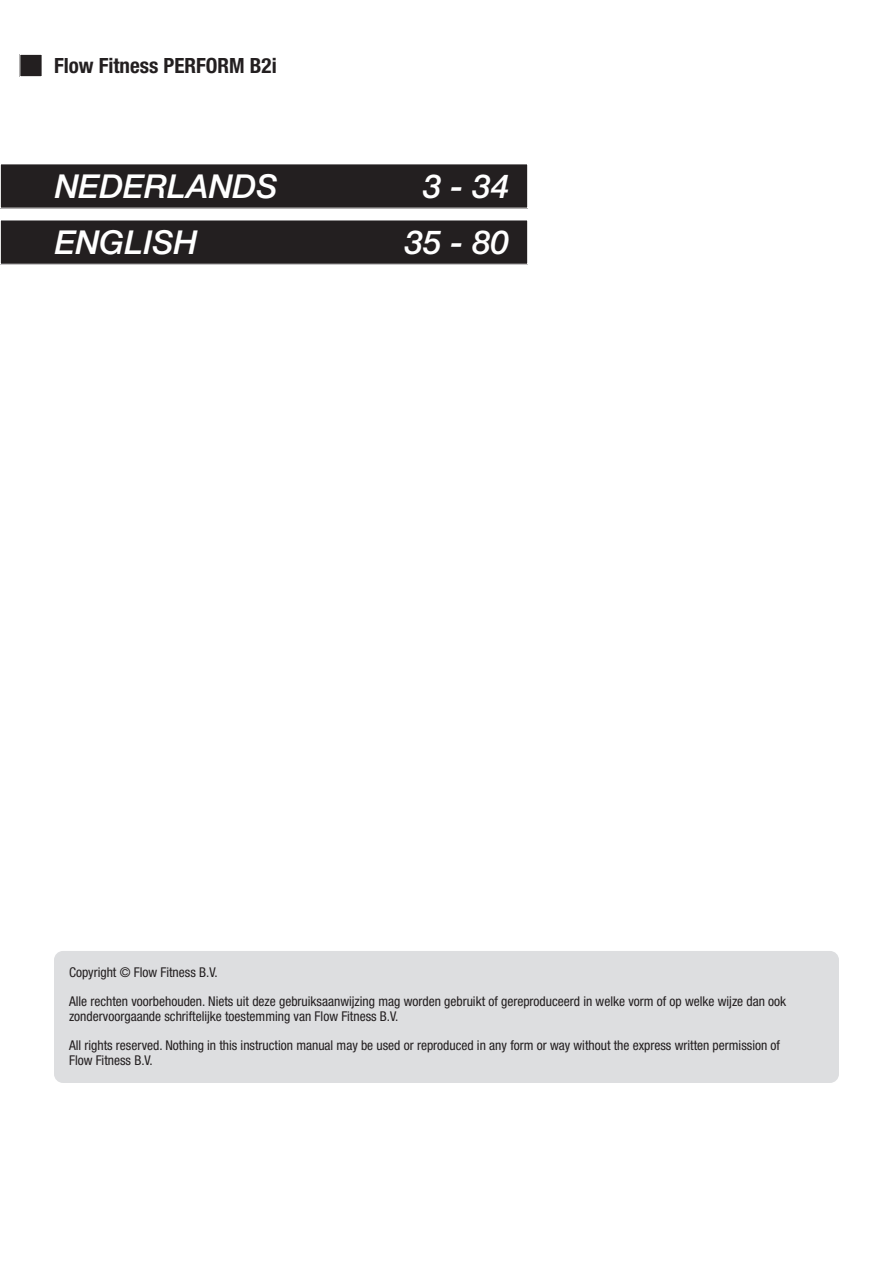
<style>
.page{position:relative;width:893px;height:1263px;background:#fff}
.page>*{position:absolute;margin:0;border:0;box-sizing:border-box;transform-origin:0 0}
.t1{font:italic 500 33px "Helvetica Neue LT Std";color:#fff}
.t2{font:700 condensed 21px "Helvetica Neue LT Std";color:#231f20}
.t3{font:condensed 13.5px/29.4px "Helvetica Neue LT Std";color:#231f20}
</style>
<div class="page">
<div style="left:20px;top:54px;width:22px;height:23px;background:#231f20"></div>
<div style="left:19px;top:54px;width:23px;height:23px;border:1px solid #fff"></div>
<div style="left:54px;top:951px;width:785px;height:132px;background:#dddee0;border-radius:9px"></div>
<div style="left:0;top:164px;width:528px;height:44px;background:#231f20"></div>
<div style="left:0;top:220px;width:528px;height:44px;background:#231f20"></div>
<div style="left:0;top:220px;width:528px;height:45px;border:1px solid #fff"></div>
<h2 class="t2" style="left:54px;top:53px;width:224px">Flow Fitness PERFORM B2i</h2>
<h1 class="t1" style="left:55px;top:167px;width:225px">NEDERLANDS</h1>
<h1 class="t1" style="left:423px;top:167px;width:88px">3 - 34</h1>
<h1 class="t1" style="left:55px;top:223px;width:144px">ENGLISH</h1>
<h1 class="t1" style="left:405px;top:223px;width:106px">35 - 80</h1>
<p class="t3" style="left:69px;top:957px;width:719px">Copyright © Flow Fitness B.V.<br>Alle rechten voorbehouden. Niets uit deze gebruiksaanwijzing mag worden gebruikt of gereproduceerd in welke vorm of op welke wijze dan ook</p>
<p class="t3" style="left:69px;top:1001px;width:713px">zondervoorgaande schriftelijke toestemming van Flow Fitness B.V.<br>All rights reserved. Nothing in this instruction manual may be used or reproduced in any form or way without the express written permission of</p>
<p class="t3" style="left:69px;top:1045px;width:85px">Flow Fitness B.V.</p>
</div>
